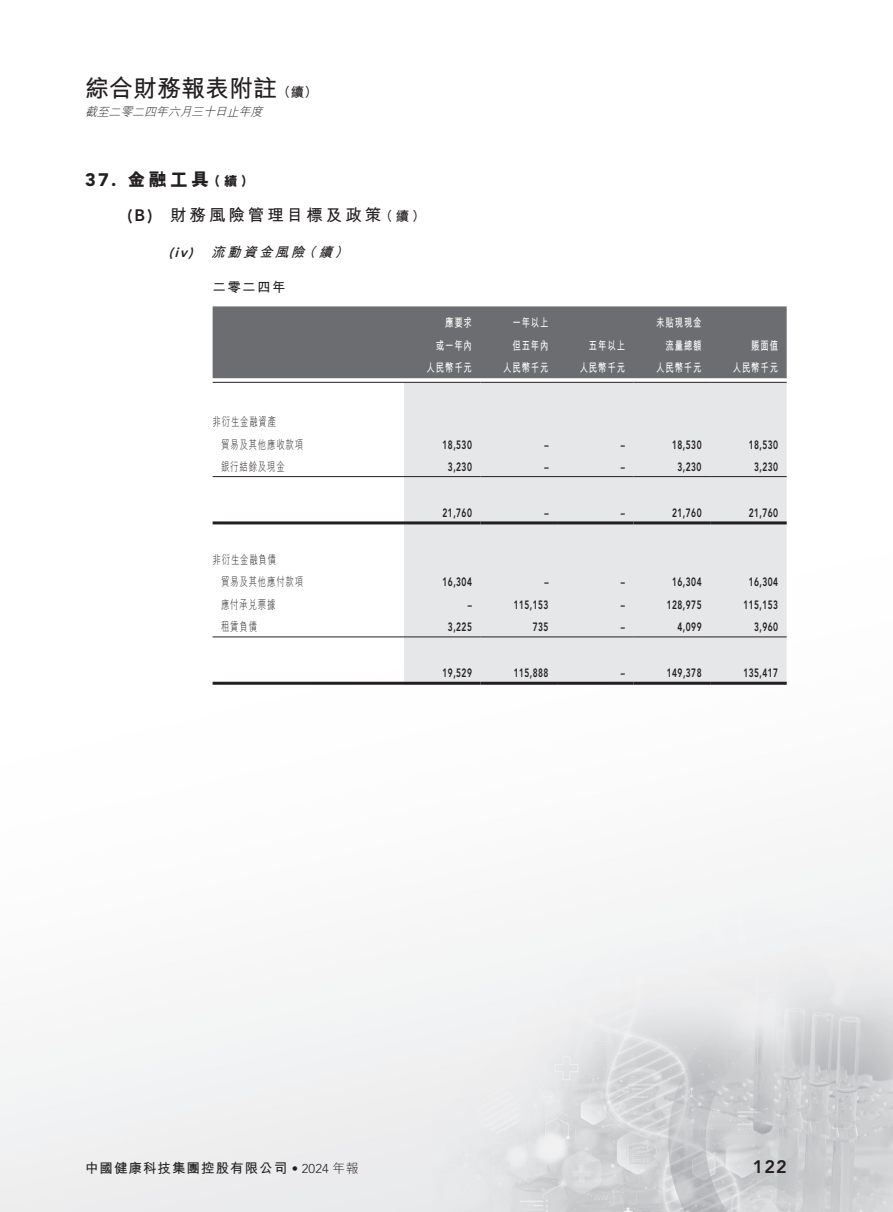
<style>
.page{position:relative;width:893px;height:1212px;background:#fff}
.page>*{position:absolute;margin:0;border:0;box-sizing:border-box;transform-origin:0 0}
.t1{font:700 24px "M Hei HK";color:#231f20}
.t2{font:800 18px "M Hei HK";color:#231f20}
.t3{font:800 18px "Avenir LT Std";color:#231f20}
.t4{font:700 16.5px "M Hei HK";letter-spacing:.18em;color:#231f20}
.t5{font:700 13.5px "M Hei HK";letter-spacing:.075em;color:#231f20}
.t6{font:italic 700 13.5px "M Hei HK";color:#231f20}
.t7{font:800 12px "Avenir LT Std";letter-spacing:.05em;color:#231f20;scale:.7 1}
.t8{font:700 12px/22.5px "M Hei HK";letter-spacing:.1em;color:#fff;text-align:right;scale:.7 1}
.t9{font:300 12px/22.5px "M Hei HK";letter-spacing:.095em;color:#231f20;scale:.7 1}
.t10{font:italic 300 12px "M Hei HK";color:#231f20}
.s1{font-size:13.5px}
.s2{font-family:"Avenir LT Std";font-weight:900}
.s3{font-family:"Avenir LT Std";font-weight:800}
.s4{font-family:"Avenir LT Std";font-weight:300;font-size:12.75px}
.s5{font-weight:300;font-size:12.75px}
</style>
<div class="page">
<img style="left:0;top:306px;width:893px;height:906px">
<div style="left:213px;top:306px;width:574px;height:72px;background:#6c6d70"></div>
<div style="left:404px;top:383px;width:383px;height:299px;background:#e6e7e9"></div>
<hr style="left:213px;top:382px;width:191px;height:1px;background:#231f20">
<hr style="left:404px;top:382px;width:76px;height:1px;background:#231f20">
<hr style="left:480px;top:382px;width:77px;height:1px;background:#231f20">
<hr style="left:557px;top:382px;width:77px;height:1px;background:#231f20">
<hr style="left:634px;top:382px;width:76px;height:1px;background:#231f20">
<hr style="left:710px;top:382px;width:77px;height:1px;background:#231f20">
<hr style="left:213px;top:476px;width:191px;height:1px;background:#231f20">
<hr style="left:404px;top:476px;width:76px;height:1px;background:#231f20">
<hr style="left:480px;top:476px;width:77px;height:1px;background:#231f20">
<hr style="left:557px;top:476px;width:77px;height:1px;background:#231f20">
<hr style="left:634px;top:476px;width:76px;height:1px;background:#231f20">
<hr style="left:710px;top:476px;width:77px;height:1px;background:#231f20">
<hr style="left:213px;top:521px;width:191px;height:3px;background:#231f20">
<hr style="left:404px;top:521px;width:76px;height:3px;background:#231f20">
<hr style="left:480px;top:521px;width:77px;height:3px;background:#231f20">
<hr style="left:557px;top:521px;width:77px;height:3px;background:#231f20">
<hr style="left:634px;top:521px;width:76px;height:3px;background:#231f20">
<hr style="left:710px;top:521px;width:77px;height:3px;background:#231f20">
<hr style="left:213px;top:636px;width:191px;height:1px;background:#231f20">
<hr style="left:404px;top:636px;width:76px;height:1px;background:#231f20">
<hr style="left:480px;top:636px;width:77px;height:1px;background:#231f20">
<hr style="left:557px;top:636px;width:77px;height:1px;background:#231f20">
<hr style="left:634px;top:636px;width:76px;height:1px;background:#231f20">
<hr style="left:710px;top:636px;width:77px;height:1px;background:#231f20">
<hr style="left:213px;top:682px;width:191px;height:3px;background:#231f20">
<hr style="left:404px;top:682px;width:76px;height:3px;background:#231f20">
<hr style="left:480px;top:682px;width:77px;height:3px;background:#231f20">
<hr style="left:557px;top:682px;width:77px;height:3px;background:#231f20">
<hr style="left:634px;top:682px;width:76px;height:3px;background:#231f20">
<hr style="left:710px;top:682px;width:77px;height:3px;background:#231f20">
<h1 class="t1" style="left:85px;top:70px;width:234px">綜合財務報表附註<span class="s1">（續）</span></h1>
<p class="t10" style="left:85px;top:106px;width:182px">截至二零二四年六月三十日止年度</p>
<h2 class="t2" style="left:85px;top:170px;width:170px"><span class="s2">37.</span> 金融工具<span class="s1">（續）</span></h2>
<h3 class="t4" style="left:128px;top:203px;width:299px"><span class="s3">(B)</span> 財務風險管理目標及政策<span class="s1">（續）</span></h3>
<p class="t6" style="left:169px;top:242px;width:186px"><span class="s3">(iv)</span> 流動資金風險（續）</p>
<p class="t5" style="left:213px;top:277px;width:74px">二零二四年</p>
<p class="t8" style="left:436px;top:311px;width:53px">應要求或一年內</p>
<p class="t8" style="left:512px;top:311px;width:53px;text-align:left">一年以上但五年內</p>
<p class="t8" style="left:589px;top:333px;width:53px">五年以上</p>
<p class="t8" style="left:656px;top:311px;width:66px">未貼現現金流量總額</p>
<p class="t8" style="left:751px;top:333px;width:40px">賬面值</p>
<p class="t8" style="left:427px;top:356px;width:66px">人民幣千元</p>
<p class="t8" style="left:503px;top:356px;width:66px">人民幣千元</p>
<p class="t8" style="left:580px;top:356px;width:66px">人民幣千元</p>
<p class="t8" style="left:656px;top:356px;width:66px">人民幣千元</p>
<p class="t8" style="left:733px;top:356px;width:66px">人民幣千元</p>
<p class="t9" style="left:221px;top:410px;width:119px;text-indent:-9px">非衍生金融資產<br>貿易及其他應收款項</p>
<p class="t7" style="left:443px;top:437px;width:44px">18,530</p>
<p class="t7" style="left:544px;top:437px;width:7px">–</p>
<p class="t7" style="left:621px;top:437px;width:7px">–</p>
<p class="t7" style="left:672px;top:437px;width:44px">18,530</p>
<p class="t7" style="left:749px;top:437px;width:44px">18,530</p>
<p class="t9" style="left:221px;top:455px;width:92px">銀行結餘及現金</p>
<p class="t7" style="left:448px;top:460px;width:36px">3,230</p>
<p class="t7" style="left:544px;top:460px;width:7px">–</p>
<p class="t7" style="left:621px;top:460px;width:7px">–</p>
<p class="t7" style="left:678px;top:460px;width:36px">3,230</p>
<p class="t7" style="left:754px;top:460px;width:36px">3,230</p>
<p class="t7" style="left:443px;top:505px;width:44px">21,760</p>
<p class="t7" style="left:544px;top:505px;width:7px">–</p>
<p class="t7" style="left:621px;top:505px;width:7px">–</p>
<p class="t7" style="left:672px;top:505px;width:44px">21,760</p>
<p class="t7" style="left:749px;top:505px;width:44px">21,760</p>
<p class="t9" style="left:221px;top:548px;width:119px;text-indent:-9px">非衍生金融負債<br>貿易及其他應付款項</p>
<p class="t7" style="left:443px;top:575px;width:44px">16,304</p>
<p class="t7" style="left:544px;top:575px;width:7px">–</p>
<p class="t7" style="left:621px;top:575px;width:7px">–</p>
<p class="t7" style="left:672px;top:575px;width:44px">16,304</p>
<p class="t7" style="left:749px;top:575px;width:44px">16,304</p>
<p class="t9" style="left:221px;top:593px;width:79px">應付承兌票據</p>
<p class="t7" style="left:468px;top:598px;width:7px">–</p>
<p class="t7" style="left:514px;top:598px;width:51px">115,153</p>
<p class="t7" style="left:621px;top:598px;width:7px">–</p>
<p class="t7" style="left:667px;top:598px;width:51px">128,975</p>
<p class="t7" style="left:743px;top:598px;width:51px">115,153</p>
<p class="t9" style="left:221px;top:616px;width:53px">租賃負債</p>
<p class="t7" style="left:448px;top:620px;width:36px">3,225</p>
<p class="t7" style="left:533px;top:620px;width:24px">735</p>
<p class="t7" style="left:621px;top:620px;width:7px">–</p>
<p class="t7" style="left:678px;top:620px;width:36px">4,099</p>
<p class="t7" style="left:754px;top:620px;width:36px">3,960</p>
<p class="t7" style="left:443px;top:665px;width:44px">19,529</p>
<p class="t7" style="left:514px;top:665px;width:51px">115,888</p>
<p class="t7" style="left:621px;top:665px;width:7px">–</p>
<p class="t7" style="left:667px;top:665px;width:51px">149,378</p>
<p class="t7" style="left:743px;top:665px;width:51px">135,417</p>
<p class="t5" style="left:85px;top:1158px;width:275px">中國健康科技集團控股有限公司 <span class="s4">• 2024</span> <span class="s5">年報</span></p>
<h2 class="t3" style="left:753px;top:1156px;width:35px">122</h2>
</div>
